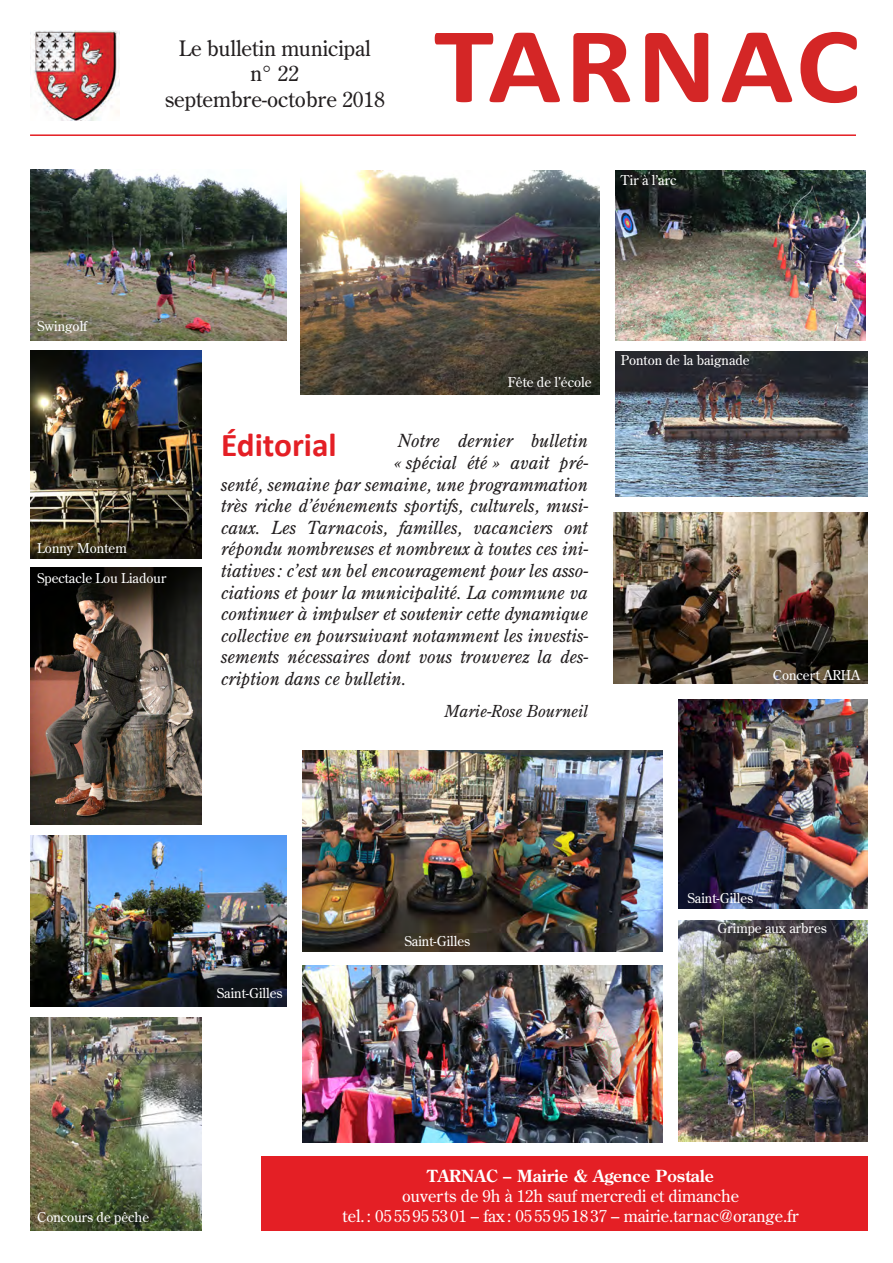
<style>
.page{position:relative;width:893px;height:1263px;background:#fff}
.page>*{position:absolute;margin:0;border:0;box-sizing:border-box;transform-origin:0 0}
.t1{font:700 109.05px "Calibri";letter-spacing:.03em;color:#d42626;scale:1.11 1}
.t2{font:700 33.3px "Calibri";color:#e41f25}
.t3{font:21.15px "Century Old Style";color:#231f20}
.t4{font:italic 18px/21.6px "Century Old Style";color:#231f20;text-align:justify}
.t5{font:16.65px "Century Old Style";color:#fff}
.t6{font:700 16.65px "Century Old Style";color:#fff}
.t7{font:italic 16.5px "Century Old Style";color:#231f20}
.t8{font:13.5px "Century Old Style";color:#fff}
</style>
<div class="page">
<hr style="left:30px;top:134px;width:826px;height:2px;background:#e41f25">
<img style="left:30px;top:31px;width:90px;height:89px">
<div style="left:261px;top:1157px;width:606px;height:74px;background:#e41f25"></div>
<img style="left:30px;top:835px;width:257px;height:171px">
<img style="left:303px;top:965px;width:359px;height:177px">
<img style="left:613px;top:512px;width:254px;height:171px">
<img style="left:30px;top:350px;width:171px;height:208px">
<img style="left:30px;top:1017px;width:171px;height:214px">
<img style="left:615px;top:351px;width:252px;height:145px">
<img style="left:615px;top:170px;width:250px;height:170px">
<img style="left:30px;top:170px;width:257px;height:171px">
<img style="left:678px;top:921px;width:189px;height:220px">
<img style="left:300px;top:170px;width:299px;height:224px">
<img style="left:30px;top:567px;width:171px;height:257px">
<img style="left:303px;top:750px;width:359px;height:202px">
<img style="left:678px;top:700px;width:189px;height:208px">
<p class="t8" style="left:37px;top:318px;width:52px">Swingolf</p>
<p class="t3" style="left:179px;top:34px;width:193px">Le bulletin municipal</p>
<p class="t3" style="left:250px;top:60px;width:50px">n° 22</p>
<p class="t3" style="left:165px;top:85px;width:221px">septembre-octobre 2018</p>
<p class="t1" style="left:434px;top:-4px;width:385px">TARNAC</p>
<p class="t8" style="left:621px;top:172px;width:57px">Tir à l’arc</p>
<p class="t8" style="left:508px;top:373px;width:85px">Fête de l’école</p>
<p class="t8" style="left:621px;top:352px;width:130px">Ponton de la baignade</p>
<p class="t8" style="left:37px;top:539px;width:91px">Lonny Montem</p>
<p class="t8" style="left:37px;top:569px;width:131px">Spectacle Lou Liadour</p>
<p class="t2" style="left:221px;top:424px;width:117px">Éditorial</p>
<p class="t4" style="left:398px;top:430px;width:192px">Notre dernier bulletin</p>
<p class="t4" style="left:221px;top:452px;width:369px;text-indent:172px">« spécial été » avait pré&shy;senté, semaine par semaine, une programmation très riche d’événements sportifs, culturels, musi&shy;caux. Les Tarnacois, familles, vacanciers ont répondu nombreuses et nombreux à toutes ces ini&shy;tiatives: c’est un bel encouragement pour les asso&shy;ciations et pour la municipalité. La commune va continuer à impulser et soutenir cette dynamique collective en poursuivant notamment les investis&shy;sements nécessaires dont vous trouverez la des&shy;cription dans ce bulletin.</p>
<p class="t7" style="left:445px;top:700px;width:145px">Marie-Rose Bourneil</p>
<p class="t8" style="left:773px;top:666px;width:89px">Concert ARHA</p>
<p class="t8" style="left:37px;top:1208px;width:113px">Concours de pêche</p>
<p class="t8" style="left:217px;top:985px;width:67px">Saint-Gilles</p>
<p class="t8" style="left:404px;top:933px;width:67px">Saint-Gilles</p>
<p class="t8" style="left:687px;top:889px;width:67px">Saint-Gilles</p>
<p class="t8" style="left:718px;top:919px;width:111px">Grimpe aux arbres</p>
<p class="t6" style="left:428px;top:1165px;width:288px">TARNAC – Mairie &amp; Agence Postale</p>
<p class="t5" style="left:402px;top:1185px;width:338px">ouverts de 9h à 12h sauf mercredi et dimanche</p>
<p class="t5" style="left:343px;top:1205px;width:458px">tel.: 0555955301 – fax: 0555951837 – mairie.tarnac@orange.fr</p>
</div>
